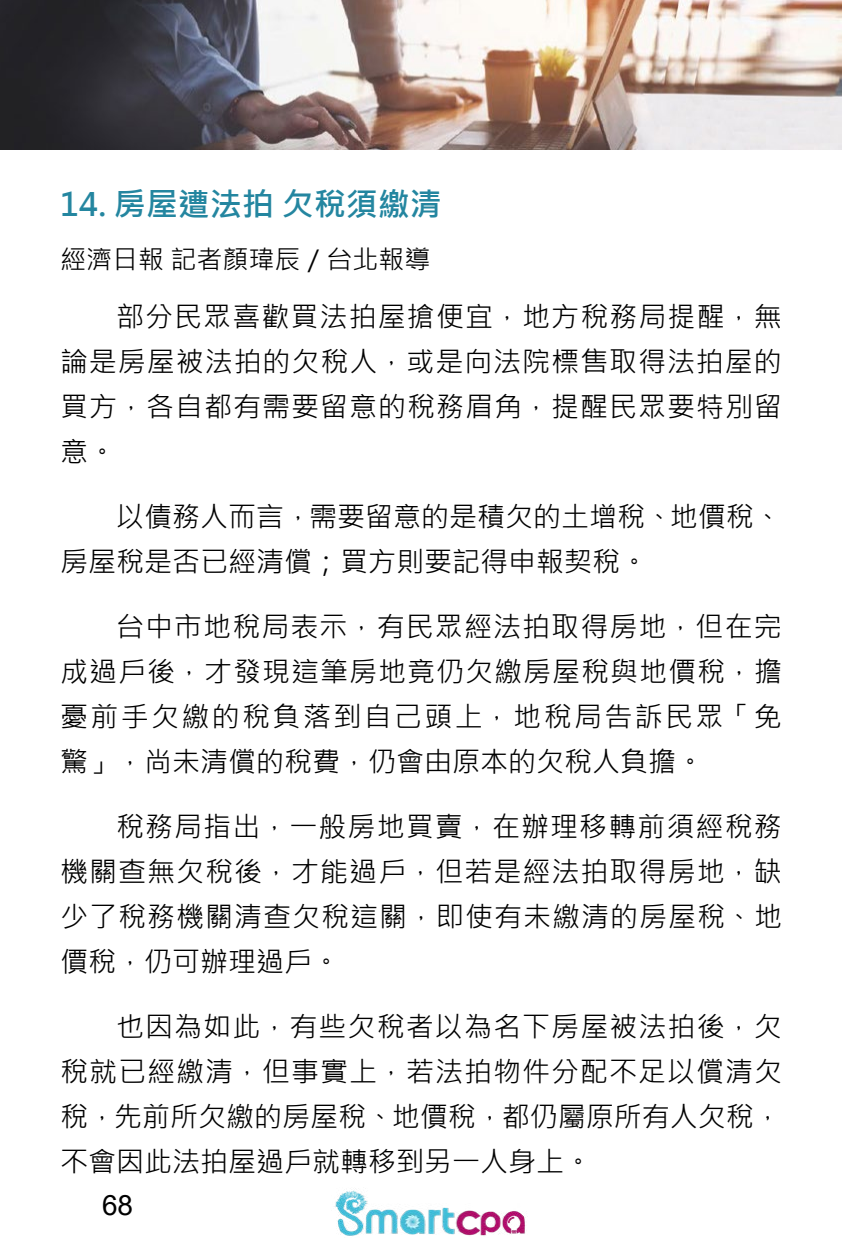
<style>
.page{position:relative;width:842px;height:1252px;background:#fff}
.page>*{position:absolute;margin:0;border:0;box-sizing:border-box;transform-origin:0 0}
.t1{font:700 32px "Microsoft Jheng Hei";color:#2486a0}
.t2{font:28px/45px "Microsoft Jheng Hei";letter-spacing:.035em;color:#000;text-align:justify}
.t3{font:28px/45px "Microsoft Jheng Hei";color:#000}
.t4{font:28px "Arial";color:#000}
.t5{font:26px "Microsoft Jheng Hei";color:#000}
</style>
<div class="page">
<img style="left:335px;top:1190px;width:190px;height:46px">
<img style="left:0;top:0;width:842px;height:150px">
<p class="t1" style="left:60px;top:185px;width:383px">14. 房屋遭法拍 欠稅須繳清</p>
<p class="t5" style="left:60px;top:243px;width:372px">經濟日報 記者顏瑋辰／台北報導</p>
<p class="t2" style="left:60px;top:294px;width:724px;text-indent:56px">部分民眾喜歡買法拍屋搶便宜，地方稅務局提醒，無論是房屋被法拍的欠稅人，或是向法院標售取得法拍屋的買方，各自都有需要留意的稅務眉角，提醒民眾要特別留意。</p>
<p class="t3" style="left:60px;top:494px;width:723px;text-indent:56px">以債務人而言，需要留意的是積欠的土增稅、地價稅、房屋稅是否已經清償；買方則要記得申報契稅。</p>
<p class="t2" style="left:60px;top:604px;width:724px;text-indent:56px">台中市地稅局表示，有民眾經法拍取得房地，但在完成過戶後，才發現這筆房地竟仍欠繳房屋稅與地價稅，擔憂前手欠繳的稅負落到自己頭上，地稅局告訴民眾「免驚」，尚未清償的稅費，仍會由原本的欠稅人負擔。</p>
<p class="t2" style="left:60px;top:804px;width:724px;text-indent:56px">稅務局指出，一般房地買賣，在辦理移轉前須經稅務機關查無欠稅後，才能過戶，但若是經法拍取得房地，缺少了稅務機關清查欠稅這關，即使有未繳清的房屋稅、地價稅，仍可辦理過戶。</p>
<p class="t2" style="left:60px;top:1004px;width:724px;text-indent:56px">也因為如此，有些欠稅者以為名下房屋被法拍後，欠稅就已經繳清，但事實上，若法拍物件分配不足以償清欠稅，先前所欠繳的房屋稅、地價稅，都仍屬原所有人欠稅，不會因此法拍屋過戶就轉移到另一人身上。</p>
<p class="t4" style="left:102px;top:1186px;width:33px">68</p>
</div>
